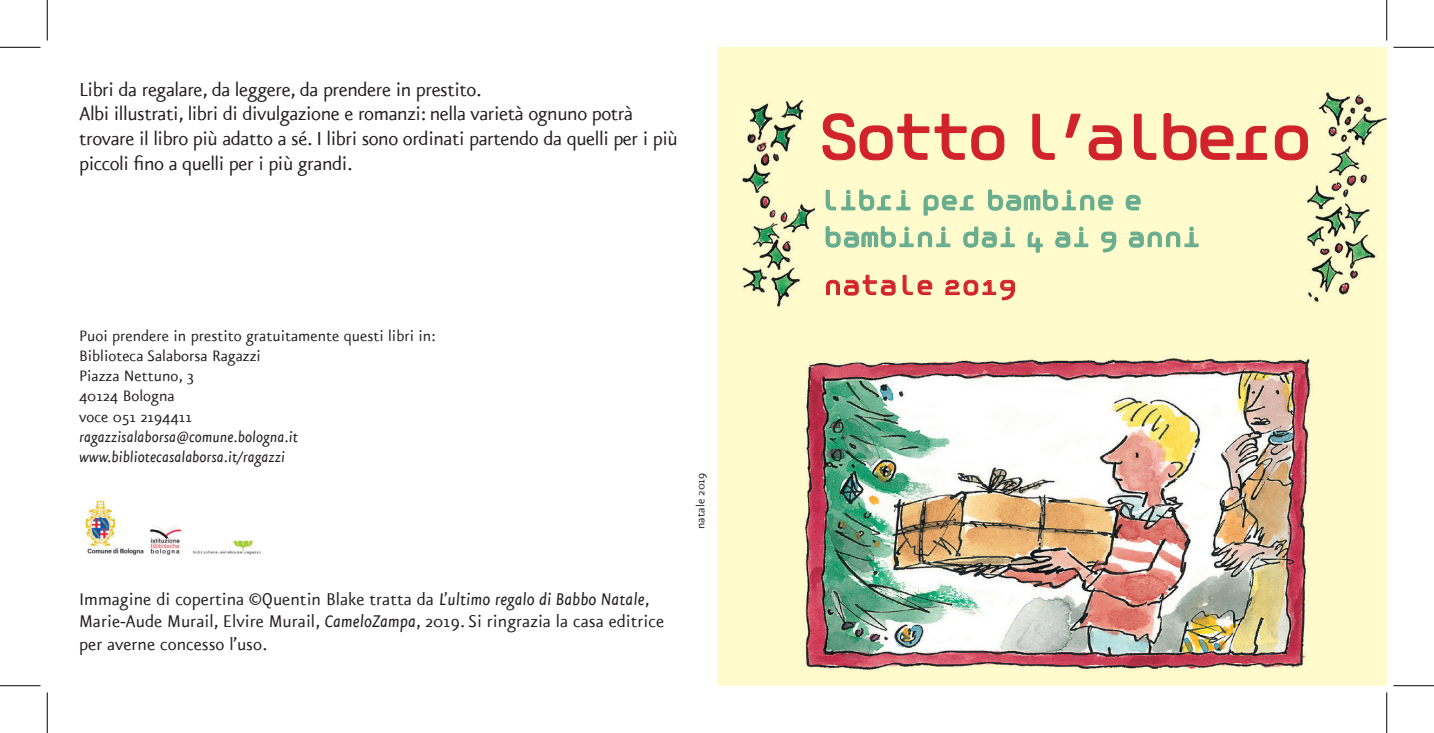
<style>
.page{position:relative;width:1434px;height:733px;background:#fff}
.page>*{position:absolute;margin:0;border:0;box-sizing:border-box;transform-origin:0 0}
.t1{font:63px "biblio";letter-spacing:-.09em;color:#d1232a}
.t2{font:27px/36.7px "biblio";color:#68ad8f}
.t3{font:27px "biblio";color:#d1232a}
.t4{font:22.5px/24.8px "Eureka Sans";letter-spacing:-.02em;color:#231f20}
.t5{font:20.25px/22.5px "Eureka Sans";color:#231f20}
.t6{font:18px/20.2px "Eureka Sans";color:#231f20}
.t7{font:italic 18px/20.2px "Eureka Sans";color:#231f20}
.t8{font:13.5px "Eureka Sans";color:#231f20}
.s1{font-style:italic}
</style>
<div class="page">
<img style="left:717px;top:47px;width:670px;height:638px">
<svg style="left:822px;top:88px;width:183px;height:73px;background:#fbe9be"></svg>
<svg style="left:1032px;top:113px;width:23px;height:47px"></svg>
<svg style="left:1066px;top:113px;width:14px;height:25px"></svg>
<svg style="left:1088px;top:125px;width:34px;height:36px"></svg>
<svg style="left:1133px;top:113px;width:24px;height:47px"></svg>
<svg style="left:1163px;top:113px;width:105px;height:48px;background:#f9dfb7"></svg>
<svg style="left:1274px;top:125px;width:34px;height:36px"></svg>
<svg style="left:825px;top:188px;width:86px;height:23px;background:#dce9be"></svg>
<svg style="left:923px;top:194px;width:51px;height:22px"></svg>
<svg style="left:987px;top:188px;width:127px;height:23px;background:#d5e5bb"></svg>
<svg style="left:1125px;top:194px;width:16px;height:17px"></svg>
<svg style="left:825px;top:225px;width:126px;height:23px;background:#d6e6bb"></svg>
<svg style="left:962px;top:225px;width:53px;height:23px"></svg>
<svg style="left:1027px;top:231px;width:16px;height:22px"></svg>
<svg style="left:1054px;top:225px;width:35px;height:23px"></svg>
<svg style="left:1100px;top:231px;width:17px;height:22px"></svg>
<svg style="left:1128px;top:225px;width:71px;height:23px;background:#dae7bd"></svg>
<svg style="left:826px;top:274px;width:70px;height:21px"></svg>
<svg style="left:902px;top:274px;width:31px;height:21px"></svg>
<svg style="left:945px;top:279px;width:70px;height:21px"></svg>
<img style="left:85px;top:500px;width:176px;height:55px">
<hr style="left:0;top:47px;width:40px;height:1px;background:#000">
<hr style="left:1393px;top:47px;width:41px;height:1px;background:#000">
<hr style="left:0;top:685px;width:40px;height:1px;background:#000">
<hr style="left:1393px;top:685px;width:41px;height:1px;background:#000">
<hr style="left:47px;top:0;width:1px;height:41px;background:#000">
<hr style="left:47px;top:692px;width:1px;height:40px;background:#000">
<hr style="left:1386px;top:0;width:1px;height:41px;background:#000">
<hr style="left:1386px;top:692px;width:1px;height:40px;background:#000">
<p class="t4" style="left:79px;top:78px;width:600px">Libri da regalare, da leggere, da prendere in prestito.<br>Albi illustrati, libri di divulgazione e romanzi: nella varietà ognuno potrà trovare il libro più adatto a sé. I libri sono ordinati partendo da quelli per i più piccoli fino a quelli per i più grandi.</p>
<p class="t6" style="left:79px;top:326px;width:358px">Puoi prendere in prestito gratuitamente questi libri in:<br>Biblioteca Salaborsa Ragazzi<br>Piazza Nettuno, 3<br>40124 Bologna<br>voce 051 2194411</p>
<p class="t7" style="left:79px;top:427px;width:220px">ragazzisalaborsa@comune.bologna.it www.bibliotecasalaborsa.it/ragazzi</p>
<p class="t5" style="left:79px;top:588px;width:587px">Immagine di copertina ©Quentin Blake tratta da <span class="s1">L’ultimo regalo di Babbo Natale</span>,<br>Marie-Aude Murail, Elvire Murail, <span class="s1">CameloZampa</span>, 2019. Si ringrazia la casa editrice per averne concesso l’uso.</p>
<p class="t8" style="left:694px;top:528px;width:58px;rotate:-90deg">natale 2019</p>
<h1 class="t1" style="left:817px;top:97px;width:497px">Sotto l’albero</h1>
<p class="t2" style="left:821px;top:181px;width:382px">libri per bambine e bambini dai 4 ai 9 anni</p>
<p class="t3" style="left:824px;top:268px;width:195px">natale 2019</p>
</div>
